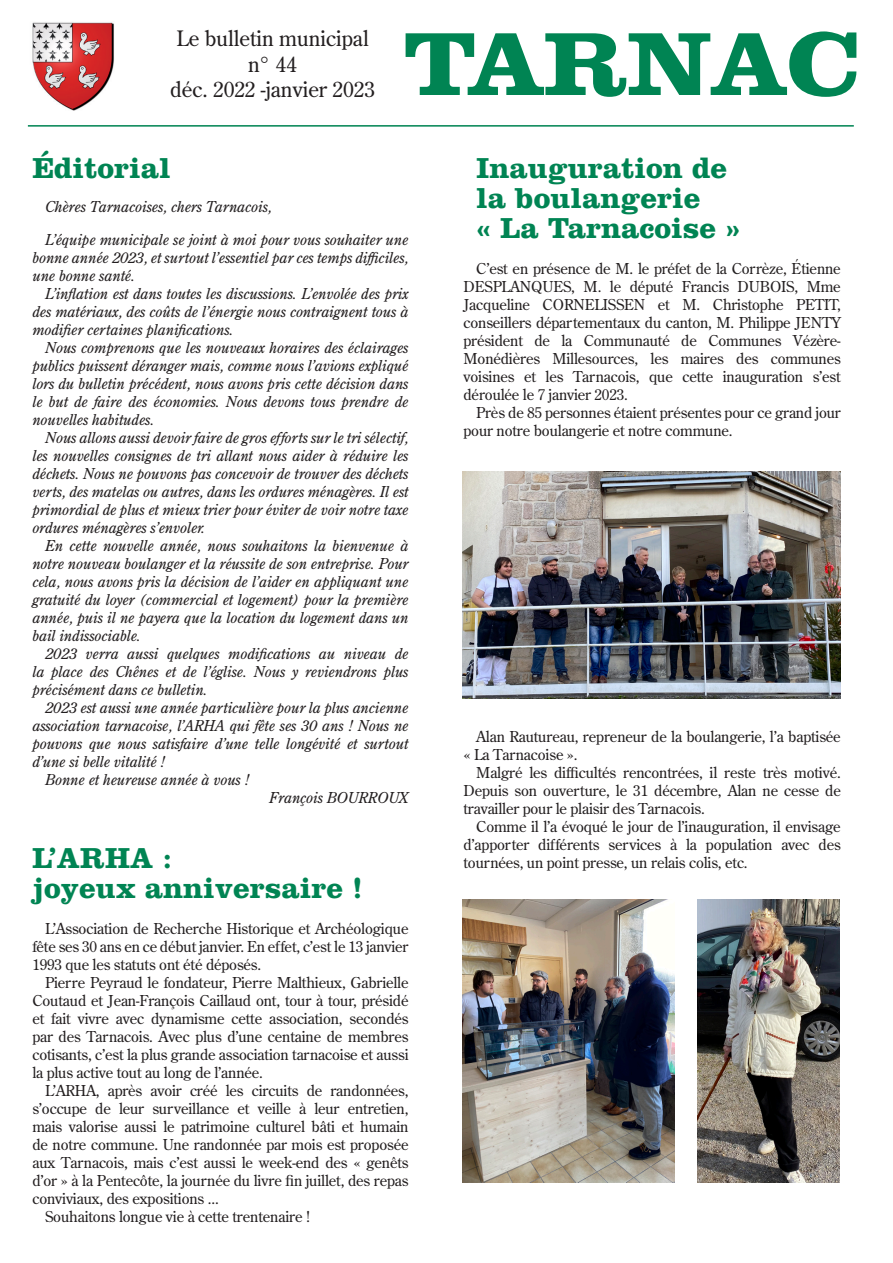
<style>
.page{position:relative;width:893px;height:1263px;background:#fff}
.page>*{position:absolute;margin:0;border:0;box-sizing:border-box;transform-origin:0 0}
.t1{font:700 93px "Clarendon";letter-spacing:-.03em;color:#008453;scale:1.11 1}
.t2{font:700 30px "Clarendon";color:#008453}
.t3{font:21.15px "Century Old Style";color:#231f20}
.t4{font:15px/18px "Century Old Style";letter-spacing:-.01em;color:#231f20;text-align:justify}
.t5{font:italic 15px/18px "Century Old Style";letter-spacing:-.01em;color:#231f20;text-align:justify}
</style>
<div class="page">
<hr style="left:28px;top:125px;width:826px;height:2px;background:#008453">
<img style="left:32px;top:22px;width:82px;height:89px">
<img style="left:462px;top:472px;width:378px;height:227px">
<img style="left:462px;top:899px;width:213px;height:284px">
<img style="left:697px;top:899px;width:142px;height:283px">
<p class="t3" style="left:177px;top:25px;width:193px">Le bulletin municipal</p>
<p class="t3" style="left:248px;top:50px;width:50px">n° 44</p>
<p class="t3" style="left:170px;top:76px;width:206px">déc. 2022 -janvier 2023</p>
<p class="t1" style="left:403px;top:8px;width:415px">TARNAC</p>
<p class="t2" style="left:32px;top:150px;width:140px">Éditorial</p>
<p class="t2" style="left:476px;top:150px;width:252px">Inauguration de</p>
<p class="t2" style="left:476px;top:180px;width:226px">la boulangerie</p>
<p class="t2" style="left:476px;top:210px;width:266px">« La Tarnacoise »</p>
<p class="t4" style="left:463px;top:259px;width:379px;text-indent:13px">C’est en présence de M. le préfet de la Corrèze, Étienne DESPLANQUES, M. le député Francis DUBOIS, Mme Jacqueline CORNELISSEN et M. Christophe PETIT, conseillers départementaux du canton, M. Philippe JENTY président de la Communauté de Communes Vézère-Monédières Millesources, les maires des communes voisines et les Tarnacois, que cette inauguration s’est déroulée le 7 janvier 2023.</p>
<p class="t4" style="left:463px;top:403px;width:379px;text-indent:13px">Près de 85 personnes étaient présentes pour ce grand jour pour notre boulangerie et notre commune.</p>
<p class="t5" style="left:45px;top:198px;width:228px">Chères Tarnacoises, chers Tarnacois,</p>
<p class="t5" style="left:32px;top:231px;width:378px;text-indent:13px">L’équipe municipale se joint à moi pour vous souhaiter une bonne année 2023, et surtout l’essentiel par ces temps difficiles, une bonne santé.</p>
<p class="t5" style="left:32px;top:285px;width:378px;text-indent:13px">L’inflation est dans toutes les discussions. L’envolée des prix des matériaux, des coûts de l’énergie nous contraignent tous à modifier certaines planifications.</p>
<p class="t5" style="left:32px;top:339px;width:378px;text-indent:13px">Nous comprenons que les nouveaux horaires des éclairages publics puissent déranger mais, comme nous l’avions expliqué lors du bulletin précédent, nous avons pris cette décision dans le but de faire des économies. Nous devons tous prendre de nouvelles habitudes.</p>
<p class="t5" style="left:32px;top:429px;width:378px;text-indent:13px">Nous allons aussi devoir faire de gros efforts sur le tri sélectif, les nouvelles consignes de tri allant nous aider à réduire les déchets. Nous ne pouvons pas concevoir de trouver des déchets verts, des matelas ou autres, dans les ordures ménagères. Il est primordial de plus et mieux trier pour éviter de voir notre taxe ordures ménagères s’envoler.</p>
<p class="t5" style="left:32px;top:537px;width:378px;text-indent:13px">En cette nouvelle année, nous souhaitons la bienvenue à notre nouveau boulanger et la réussite de son entreprise. Pour cela, nous avons pris la décision de l’aider en appliquant une gratuité du loyer (commercial et logement) pour la première année, puis il ne payera que la location du logement dans un bail indissociable.</p>
<p class="t5" style="left:32px;top:645px;width:378px;text-indent:13px">2023 verra aussi quelques modifications au niveau de la place des Chênes et de l’église. Nous y reviendrons plus précisément dans ce bulletin.</p>
<p class="t5" style="left:32px;top:699px;width:378px;text-indent:13px">2023 est aussi une année particulière pour la plus ancienne association tarnacoise, l’ARHA qui fête ses 30 ans ! Nous ne pouvons que nous satisfaire d’une telle longévité et surtout d’une si belle vitalité !</p>
<p class="t5" style="left:45px;top:771px;width:206px">Bonne et heureuse année à vous !</p>
<p class="t5" style="left:269px;top:789px;width:141px">François BOURROUX</p>
<p class="t4" style="left:463px;top:727px;width:379px;text-indent:13px">Alan Rautureau, repreneur de la boulangerie, l’a baptisée « La Tarnacoise ».</p>
<p class="t4" style="left:463px;top:763px;width:379px;text-indent:13px">Malgré les difficultés rencontrées, il reste très motivé.<br>Depuis son ouverture, le 31 décembre, Alan ne cesse de travailler pour le plaisir des Tarnacois.</p>
<p class="t4" style="left:463px;top:817px;width:379px;text-align:right">Comme il l’a évoqué le jour de l’inauguration, il envisage d’apporter différents services à la population avec des</p>
<p class="t2" style="left:32px;top:840px;width:141px">L’ARHA :</p>
<p class="t4" style="left:463px;top:853px;width:286px">tournées, un point presse, un relais colis, etc.</p>
<p class="t2" style="left:32px;top:870px;width:332px">joyeux anniversaire !</p>
<p class="t4" style="left:32px;top:920px;width:378px;text-indent:13px">L’Association de Recherche Historique et Archéologique fête ses 30 ans en ce début janvier. En effet, c’est le 13 janvier 1993 que les statuts ont été déposés.</p>
<p class="t4" style="left:32px;top:974px;width:378px;text-indent:13px">Pierre Peyraud le fondateur, Pierre Malthieux, Gabrielle Coutaud et Jean-François Caillaud ont, tour à tour, présidé et fait vivre avec dynamisme cette association, secondés par des Tarnacois. Avec plus d’une centaine de membres cotisants, c’est la plus grande association tarnacoise et aussi la plus active tout au long de l’année.</p>
<p class="t4" style="left:32px;top:1082px;width:378px;text-indent:13px">L’ARHA, après avoir créé les circuits de randonnées, s’occupe de leur surveillance et veille à leur entretien, mais valorise aussi le patrimoine culturel bâti et humain de notre commune. Une randonnée par mois est proposée aux Tarnacois, mais c’est aussi le week-end des « genêts d’or » à la Pentecôte, la journée du livre fin juillet, des repas conviviaux, des expositions ...</p>
<p class="t4" style="left:45px;top:1208px;width:266px">Souhaitons longue vie à cette trentenaire !</p>
</div>
